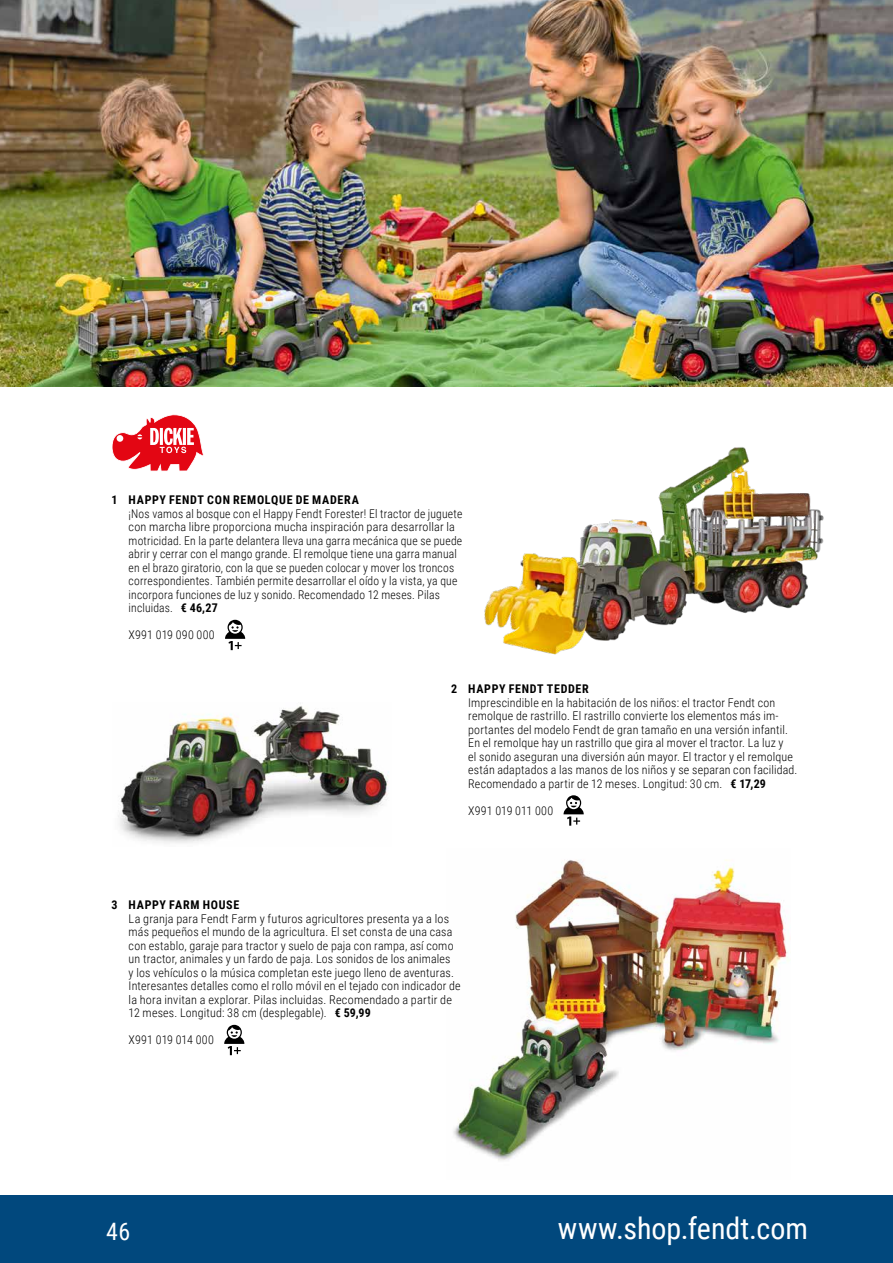
<style>
.page{position:relative;width:893px;height:1263px;background:#fff}
.page>*{position:absolute;margin:0;border:0;box-sizing:border-box;transform-origin:0 0}
.t1{font:30px "Roboto Condensed";color:#fff}
.t2{font:24px "Roboto Condensed";color:#fff}
.t3{font:300 12px/13.5px "Roboto Condensed";letter-spacing:.015em;color:#000}
.t4{font:700 12px "Roboto Condensed";letter-spacing:.055em;color:#000}
.s1{font-weight:700}
</style>
<div class="page">
<img style="left:453px;top:859px;width:335px;height:302px">
<img style="left:118px;top:706px;width:271px;height:137px">
<img style="left:484px;top:447px;width:340px;height:208px">
<svg style="left:112px;top:414px;width:92px;height:57px"></svg>
<img style="left:0;top:0;width:893px;height:387px">
<div style="left:0;top:1195px;width:893px;height:68px;background:#01487d"></div>
<svg style="left:564px;top:795px;width:20px;height:31px"></svg>
<svg style="left:224px;top:1025px;width:20px;height:30px"></svg>
<svg style="left:225px;top:620px;width:20px;height:30px"></svg>
<p class="t4" style="left:112px;top:492px;width:249px">1 HAPPY FENDT CON REMOLQUE DE MADERA</p>
<p class="t3" style="left:129px;top:506px;width:335px">¡Nos vamos al bosque con el Happy Fendt Forester! El tractor de juguete con marcha libre proporciona mucha inspiración para desarrollar la motricidad. En la parte delantera lleva una garra mecánica que se puede abrir y cerrar con el mango grande. El remolque tiene una garra manual en el brazo giratorio, con la que se pueden colocar y mover los troncos correspondientes. También permite desarrollar el oído y la vista, ya que incorpora funciones de luz y sonido. Recomendado 12 meses. Pilas incluidas. <span class="s1">€ 46,27</span></p>
<p class="t3" style="left:129px;top:628px;width:88px">X991 019 090 000</p>
<p class="t4" style="left:451px;top:681px;width:139px">2 HAPPY FENDT TEDDER</p>
<p class="t3" style="left:468px;top:695px;width:331px">Imprescindible en la habitación de los niños: el tractor Fendt con remolque de rastrillo. El rastrillo convierte los elementos más im&shy;portantes del modelo Fendt de gran tamaño en una versión infantil.<br>En el remolque hay un rastrillo que gira al mover el tractor. La luz y<br>el sonido aseguran una diversión aún mayor. El tractor y el remolque están adaptados a las manos de los niños y se separan con facilidad.<br>Recomendado a partir de 12 meses. Longitud: 30 cm. <span class="s1">€ 17,29</span></p>
<p class="t3" style="left:468px;top:803px;width:87px">X991 019 011 000</p>
<p class="t4" style="left:112px;top:897px;width:129px">3 HAPPY FARM HOUSE</p>
<p class="t3" style="left:129px;top:911px;width:334px">La granja para Fendt Farm y futuros agricultores presenta ya a los más pequeños el mundo de la agricultura. El set consta de una casa con establo, garaje para tractor y suelo de paja con rampa, así como un tractor, animales y un fardo de paja. Los sonidos de los animales<br>y los vehículos o la música completan este juego lleno de aventuras.<br>Interesantes detalles como el rollo móvil en el tejado con indicador de la hora invitan a explorar. Pilas incluidas. Recomendado a partir de 12 meses. Longitud: 38 cm (desplegable). <span class="s1">€ 59,99</span></p>
<p class="t3" style="left:129px;top:1033px;width:87px">X991 019 014 000</p>
<h2 class="t2" style="left:106px;top:1214px;width:25px">46</h2>
<h1 class="t1" style="left:558px;top:1208px;width:251px">www.shop.fendt.com</h1>
</div>
